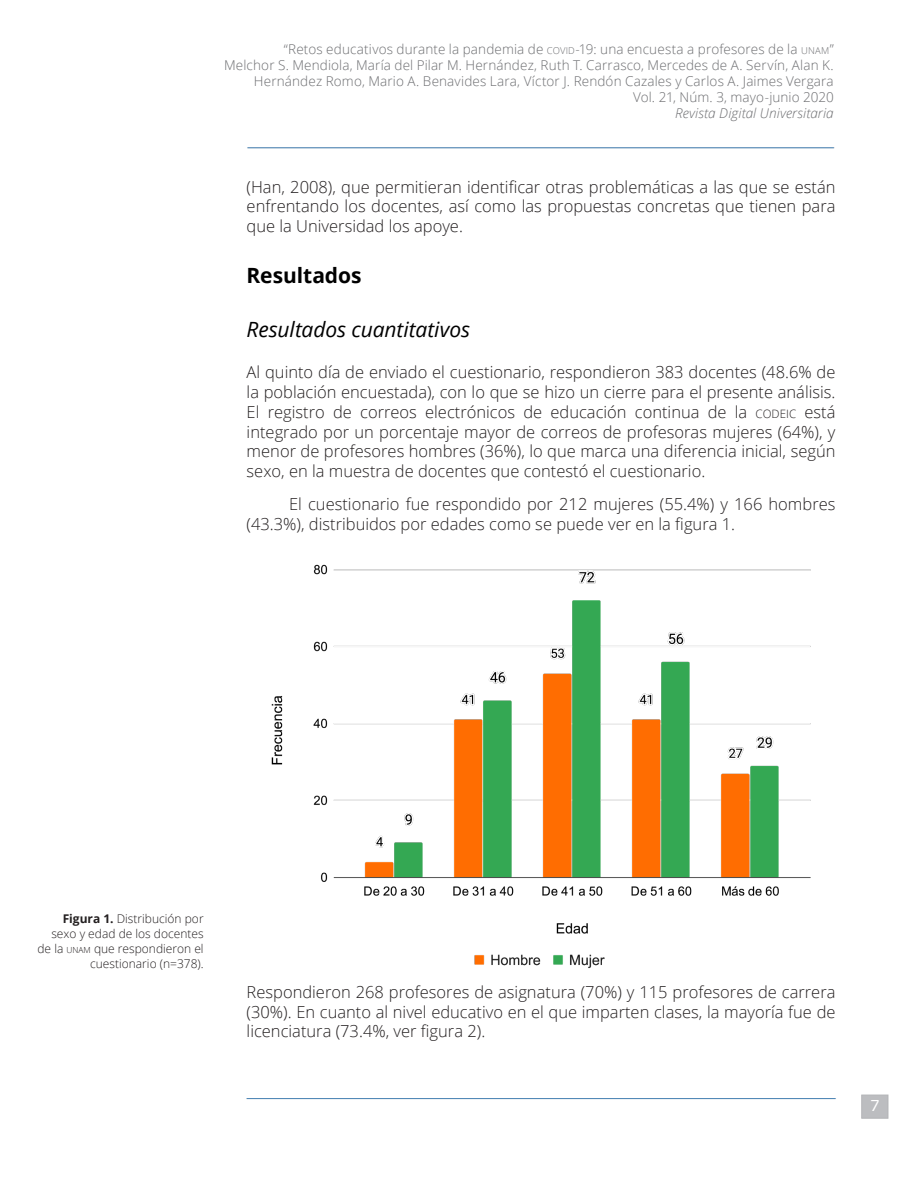
<style>
.page{position:relative;width:918px;height:1188px;background:#fff}
.page>*{position:absolute;margin:0;border:0;box-sizing:border-box;transform-origin:0 0}
.subsubtitulo-1{font:italic 21px "Open Sans";color:#000}
.subtitulo-1{font:700 21px "Open Sans";letter-spacing:-.005em;color:#000}
.texto_normal{font:300 16.5px/19.8px "Open Sans";color:#231f20;text-align:justify}
.texto_sangria{font:300 16.5px/19.8px "Open Sans";color:#231f20;text-align:justify}
.t1{font:15px "Verdana";color:#fff}
.t2{font:300 13.5px/16.2px "Open Sans";letter-spacing:.01em;color:#6c6d70;text-align:right}
.t3{font:italic 300 13.5px "Open Sans";letter-spacing:.005em;color:#6c6d70}
.imagen{font:300 12px/15px "Open Sans";color:#231f20;text-align:right}
.s1{font-size:9.45px}
.s2{font-style:inherit}
.s3{font-size:11.55px}
.s4{font-weight:700}
.s5{font-size:8.4px}
</style>
<div class="page">
<div style="left:861px;top:1095px;width:27px;height:24px;background:#bcbdc0"></div>
<hr style="left:247px;top:147px;width:588px;height:2px;background:#719cc1">
<hr style="left:247px;top:148px;width:587px;height:1px;background:#4682b4">
<hr style="left:246px;top:1098px;width:591px;height:1px;background:#231f20;opacity:.44">
<hr style="left:247px;top:1098px;width:589px;height:1px;background:#4682b4">
<img style="left:271px;top:564px;width:540px;height:405px">
<p class="t2" style="left:224px;top:40px;width:611px">“Retos educativos durante la pandemia de <span class="s1">COVID</span><span class="s2">-19</span>: una encuesta a profesores de la <span class="s1">UNAM</span>”<br>Melchor S. Mendiola, María del Pilar M. Hernández, Ruth T. Carrasco, Mercedes de A. Servín, Alan K.<br>Hernández Romo, Mario A. Benavides Lara, Víctor J. Rendón Cazales y Carlos A. Jaimes Vergara<br>Vol. 21, Núm. 3, mayo-junio 2020</p>
<p class="t3" style="left:675px;top:104px;width:160px">Revista Digital Universitaria</p>
<p class="texto_sangria" style="left:247px;top:176px;width:590px">(Han, 2008), que permitieran identificar otras problemáticas a las que se están enfrentando los docentes, así como las propuestas concretas que tienen para que la Universidad los apoye.</p>
<p class="subtitulo-1" style="left:247px;top:260px;width:116px">Resultados</p>
<p class="subsubtitulo-1" style="left:247px;top:315px;width:225px">Resultados cuantitativos</p>
<p class="texto_normal" style="left:247px;top:362px;width:590px">Al quinto día de enviado el cuestionario, respondieron 383 docentes (48.6% de la población encuestada), con lo que se hizo un cierre para el presente análisis.<br>El registro de correos electrónicos de educación continua de la <span class="s3">CODEIC</span> está integrado por un porcentaje mayor de correos de profesoras mujeres (64%), y menor de profesores hombres (36%), lo que marca una diferencia inicial, según sexo, en la muestra de docentes que contestó el cuestionario.</p>
<p class="texto_sangria" style="left:247px;top:493px;width:590px;text-indent:43px">El cuestionario fue respondido por 212 mujeres (55.4%) y 166 hombres (43.3%), distribuidos por edades como se puede ver en la figura 1.</p>
<p class="imagen" style="left:37px;top:911px;width:168px"><span class="s4">Figura 1.</span> Distribución por sexo y edad de los docentes de la <span class="s5">UNAM</span> que respondieron el cuestionario (n=378).</p>
<p class="texto_normal" style="left:247px;top:981px;width:590px">Respondieron 268 profesores de asignatura (70%) y 115 profesores de carrera (30%). En cuanto al nivel educativo en el que imparten clases, la mayoría fue de licenciatura (73.4%, ver figura 2).</p>
<p class="t1" style="left:870px;top:1096px;width:11px">7</p>
</div>
